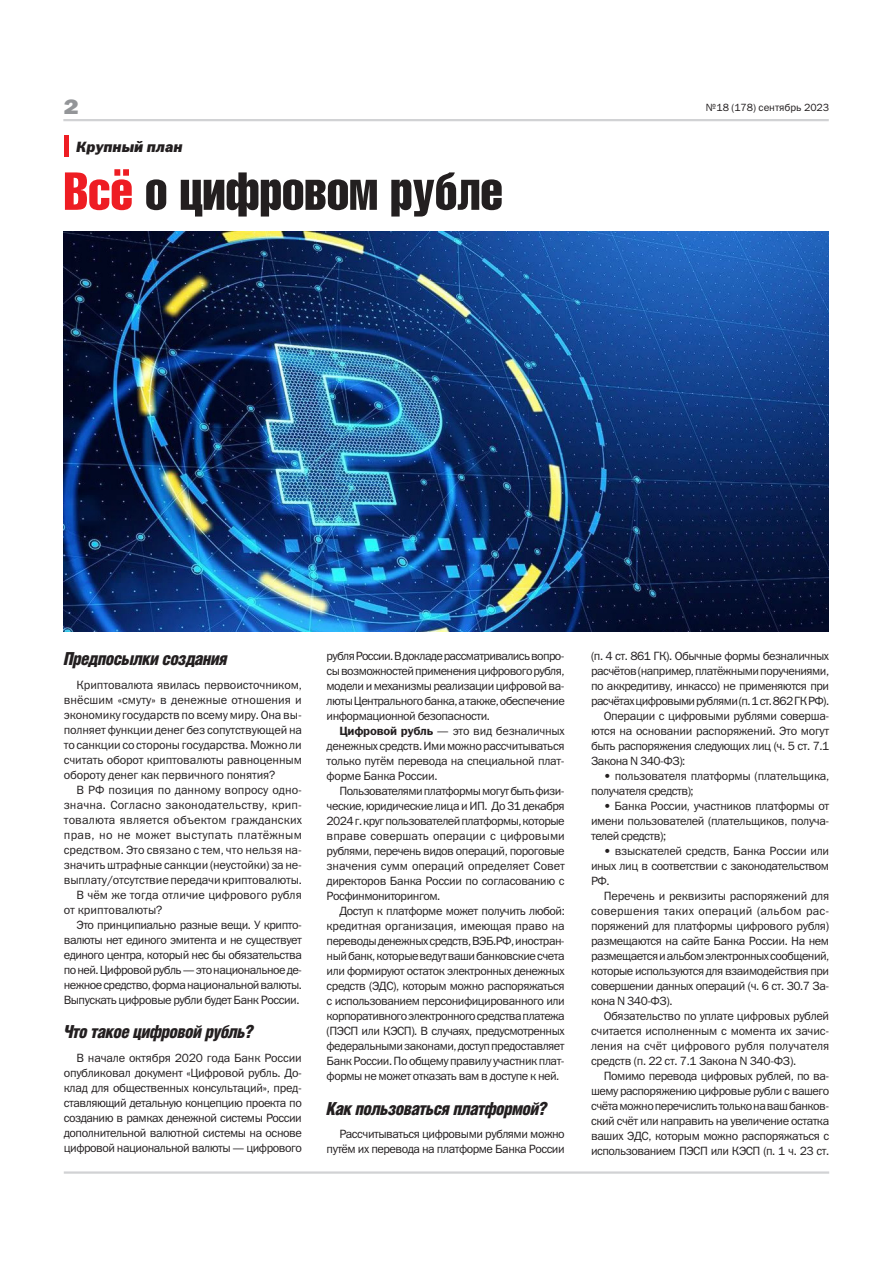
<style>
.page{position:relative;width:893px;height:1263px;background:#fff}
.page>*{position:absolute;margin:0;border:0;box-sizing:border-box;transform-origin:0 0}
.Заголовок_HeliosComp{font:52.5px "Helios Compressed";color:#231f20}
.t1{font:21px "Franklin Gothic Heavy C";color:#939598;scale:1.2 1}
.Подзаголовок_Helios{font:italic 900 18px "Helios Cond";letter-spacing:-.04em;color:#231f20}
.Заголовок_HeliosComp-2{font:italic 15px "Franklin Gothic Heavy C";color:#231f20}
.Тело_статьи{font:12px/15px "Franklin Gothic Book C";letter-spacing:-.04em;color:#231f20;text-align:justify}
.Тело_статьи-2{font:12px/15px "Franklin Gothic Book C";letter-spacing:-.02em;color:#231f20}
.Тело_статьи-3{font:12px/15px "Franklin Gothic Book C";color:#231f20}
.t2{font:10.5px "Franklin Gothic Book C";color:#231f20}
.s1{color:#ee1d23}
.s2{font-family:"Franklin Gothic Demi C"}
</style>
<div class="page">
<hr style="left:63px;top:119px;width:766px;height:2px;background:#d1d2d4">
<hr style="left:64px;top:1171px;width:765px;height:3px;background:#d1d2d4">
<svg style="left:63px;top:119px;width:317px;height:38px"></svg>
<img style="left:63px;top:231px;width:766px;height:400px">
<h2 class="t1" style="left:63px;top:95px;width:14px">2</h2>
<p class="t2" style="left:706px;top:101px;width:125px">№18 (178) сентябрь 2023</p>
<p class="Заголовок_HeliosComp-2" style="left:76px;top:138px;width:108px">Крупный план</p>
<p class="Заголовок_HeliosComp" style="left:64px;top:160px;width:441px"><span class="s1">Всё</span> о цифровом рубле</p>
<p class="Подзаголовок_Helios" style="left:64px;top:648px;width:166px">Предпосылки создания</p>
<p class="Тело_статьи" style="left:64px;top:677px;width:240px;text-indent:13px">Криптовалюта явилась первоисточником, внёсшим «смуту» в денежные отношения и экономику государств по всему миру. Она вы&shy;полняет функции денег без сопутствующей на то санкции со стороны государства. Можно ли считать оборот криптовалюты равноценным обороту денег как первичного понятия?</p>
<p class="Тело_статьи" style="left:64px;top:782px;width:240px;text-indent:13px">В РФ позиция по данному вопросу одно&shy;значна. Согласно законодательству, крип&shy;товалюта является объектом гражданских прав, но не может выступать платёжным средством. Это связано с тем, что нельзя на&shy;значить штрафные санкции (неустойки) за не&shy;выплату/отсутствие передачи криптовалюты.</p>
<p class="Тело_статьи-3" style="left:64px;top:887px;width:240px;text-indent:13px">В чём же тогда отличие цифрового рубля от криптовалюты?</p>
<p class="Тело_статьи" style="left:64px;top:917px;width:240px;text-indent:13px">Это принципиально разные вещи. У крипто&shy;валюты нет единого эмитента и не существует единого центра, который нес бы обязательства по ней. Цифровой рубль — это национальное де&shy;нежное средство, форма национальной валюты.<br>Выпускать цифровые рубли будет Банк России.</p>
<p class="Подзаголовок_Helios" style="left:64px;top:1021px;width:192px">Что такое цифровой рубль?</p>
<p class="Тело_статьи" style="left:64px;top:1050px;width:240px;text-indent:13px">В начале октября 2020 года Банк России опубликовал документ «Цифровой рубль. До&shy;клад для общественных консультаций», пред&shy;ставляющий детальную концепцию проекта по созданию в рамках денежной системы России дополнительной валютной системы на основе цифровой национальной валюты — цифрового</p>
<p class="Тело_статьи" style="left:327px;top:648px;width:240px">рубля России. В докладе рассматривались вопро&shy;сы возможностей применения цифрового рубля, модели и механизмы реализации цифровой ва&shy;люты Центрального банка, а также, обеспечение информационной безопасности.</p>
<p class="Тело_статьи" style="left:327px;top:723px;width:240px;text-indent:13px"><span class="s2">Цифровой рубль</span> — это вид безналичных денежных средств. Ими можно рассчитываться только путём перевода на специальной плат&shy;форме Банка России.</p>
<p class="Тело_статьи" style="left:327px;top:783px;width:240px;text-indent:13px">Пользователями платформы могут быть физи&shy;ческие, юридические лица и ИП. До 31 декабря 2024 г. круг пользователей платформы, которые вправе совершать операции с цифровыми рублями, перечень видов операций, пороговые значения сумм операций определяет Совет директоров Банка России по согласованию с Росфинмониторингом.</p>
<p class="Тело_статьи" style="left:327px;top:903px;width:240px;text-indent:13px">Доступ к платформе может получить любой: кредитная организация, имеющая право на переводы денежных средств, ВЭБ.РФ, иностран&shy;ный банк, которые ведут ваши банковские счета или формируют остаток электронных денежных средств (ЭДС), которым можно распоряжаться с использованием персонифицированного или корпоративного электронного средства платежа (ПЭСП или КЭСП). В случаях, предусмотренных федеральными законами, доступ предоставляет Банк России. По общему правилу участник плат&shy;формы не может отказать вам в доступе к ней.</p>
<p class="Подзаголовок_Helios" style="left:327px;top:1098px;width:222px">Как пользоваться платформой?</p>
<p class="Тело_статьи" style="left:327px;top:1126px;width:240px;text-align:right">Рассчитываться цифровыми рублями можно путём их перевода на платформе Банка России</p>
<p class="Тело_статьи" style="left:591px;top:648px;width:240px">(п. 4 ст. 861 ГК). Обычные формы безналичных расчётов (например, платёжными поручениями, по аккредитиву, инкассо) не применяются при расчётах цифровыми рублями (п. 1 ст. 862 ГК РФ).</p>
<p class="Тело_статьи" style="left:591px;top:708px;width:240px;text-indent:13px">Операции с цифровыми рублями соверша&shy;ются на основании распоряжений. Это могут быть распоряжения следующих лиц (ч. 5 ст. 7.1<br>Закона N 340-ФЗ):</p>
<p class="Тело_статьи-2" style="left:591px;top:768px;width:240px;text-indent:13px">• пользователя платформы (плательщика, получателя средств);</p>
<p class="Тело_статьи" style="left:591px;top:798px;width:240px;text-indent:13px">• Банка России, участников платформы от имени пользователей (плательщиков, получа&shy;телей средств);</p>
<p class="Тело_статьи" style="left:591px;top:843px;width:240px;text-indent:13px">• взыскателей средств, Банка России или иных лиц в соответствии с законодательством РФ.</p>
<p class="Тело_статьи" style="left:591px;top:888px;width:240px;text-indent:13px">Перечень и реквизиты распоряжений для совершения таких операций (альбом рас&shy;поряжений для платформы цифрового рубля) размещаются на сайте Банка России. На нем размещается и альбом электронных сообщений, которые используются для взаимодействия при совершении данных операций (ч. 6 ст. 30.7 За&shy;кона N 340-ФЗ).</p>
<p class="Тело_статьи" style="left:591px;top:1008px;width:240px;text-indent:13px">Обязательство по уплате цифровых рублей считается исполненным с момента их зачис&shy;ления на счёт цифрового рубля получателя средств (п. 22 ст. 7.1 Закона N 340-ФЗ).</p>
<p class="Тело_статьи" style="left:591px;top:1068px;width:240px;text-indent:13px">Помимо перевода цифровых рублей, по ва&shy;шему распоряжению цифровые рубли с вашего счёта можно перечислить только на ваш банков&shy;ский счёт или направить на увеличение остатка ваших ЭДС, которым можно распоряжаться с использованием ПЭСП или КЭСП (п. 1 ч. 23 ст.</p>
</div>
